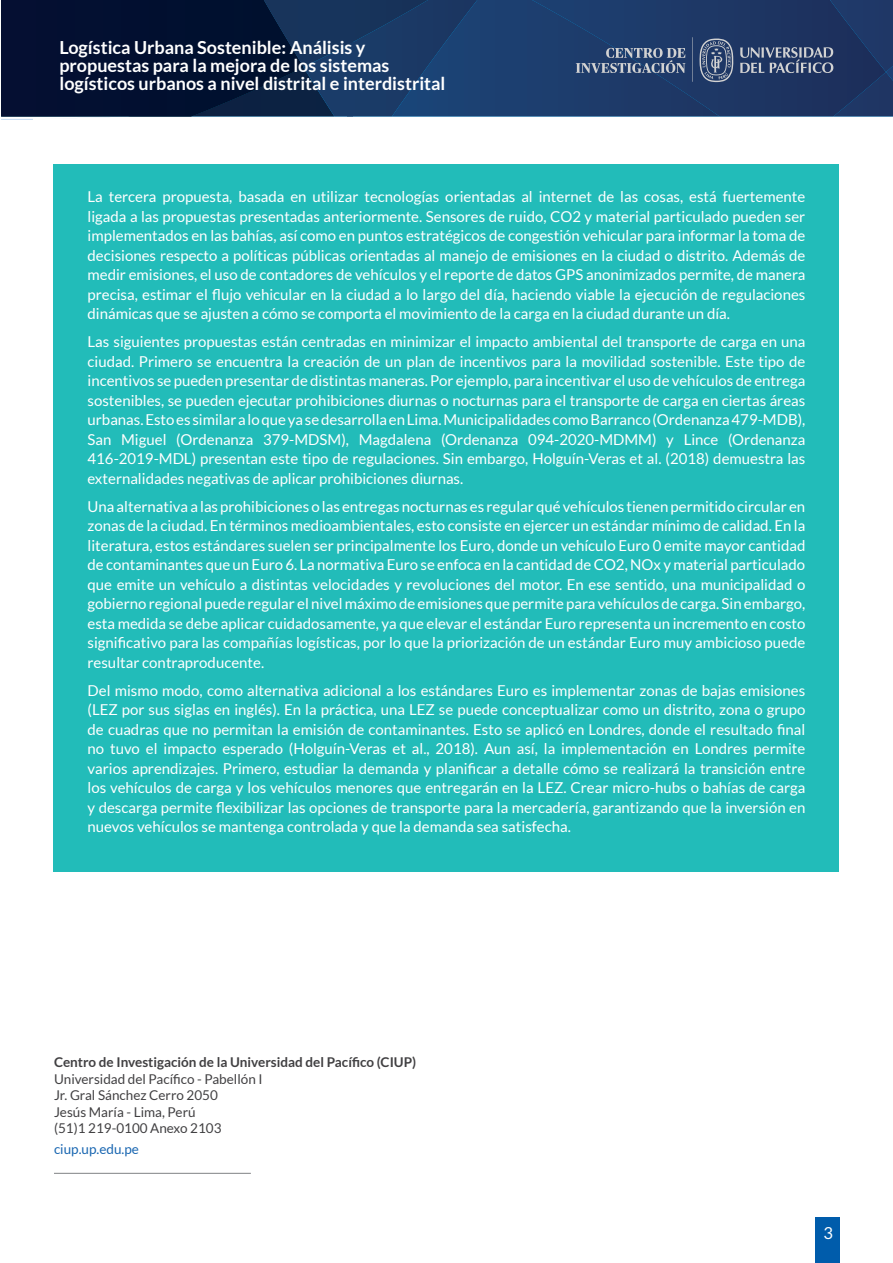
<style>
.page{position:relative;width:893px;height:1263px;background:#fff}
.page>*{position:absolute;margin:0;border:0;box-sizing:border-box;transform-origin:0 0}
.t1{font:700 18px/18px "Lato";color:#fff}
.t2{font:16.5px "Lato";color:#fff}
.t3{font:15px/19.5px "Lato";color:#fff;text-align:justify}
.t4{font:13.5px/16.5px "Lato";color:#414042}
.t5{font:700 13.5px "Lato";color:#414042}
.t6{font:13.5px "Lato";color:#1966b1}
</style>
<div class="page">
<div style="left:815px;top:1217px;width:25px;height:46px;background:#005cab"></div>
<svg style="left:1px;top:0;width:892px;height:118px;background:#193059"></svg>
<div style="left:54px;top:164px;width:785px;height:708px;background:#22bcb9"></div>
<hr style="left:54px;top:1173px;width:197px;height:1px;background:#808285">
<p class="t1" style="left:59px;top:38px;width:388px">Logística Urbana Sostenible: Análisis y propuestas para la mejora de los sistemas logísticos urbanos a nivel distrital e interdistrital</p>
<p class="t3" style="left:88px;top:187px;width:719px">La tercera propuesta, basada en utilizar tecnologías orientadas al internet de las cosas, está fuertemente ligada a las propuestas presentadas anteriormente. Sensores de ruido, CO2 y material particulado pueden ser implementados en las bahías, así como en puntos estratégicos de congestión vehicular para informar la toma de decisiones respecto a políticas públicas orientadas al manejo de emisiones en la ciudad o distrito. Además de medir emisiones, el uso de contadores de vehículos y el reporte de datos GPS anonimizados permite, de manera precisa, estimar el flujo vehicular en la ciudad a lo largo del día, haciendo viable la ejecución de regulaciones dinámicas que se ajusten a cómo se comporta el movimiento de la carga en la ciudad durante un día.</p>
<p class="t3" style="left:88px;top:332px;width:719px">Las siguientes propuestas están centradas en minimizar el impacto ambiental del transporte de carga en una ciudad. Primero se encuentra la creación de un plan de incentivos para la movilidad sostenible. Este tipo de incentivos se pueden presentar de distintas maneras. Por ejemplo, para incentivar el uso de vehículos de entrega sostenibles, se pueden ejecutar prohibiciones diurnas o nocturnas para el transporte de carga en ciertas áreas urbanas. Esto es similar a lo que ya se desarrolla en Lima. Municipalidades como Barranco (Ordenanza 479-MDB), San Miguel (Ordenanza 379-MDSM), Magdalena (Ordenanza 094-2020-MDMM) y Lince (Ordenanza 416-2019-MDL) presentan este tipo de regulaciones. Sin embargo, Holguín-Veras et al. (2018) demuestra las externalidades negativas de aplicar prohibiciones diurnas.</p>
<p class="t3" style="left:88px;top:496px;width:719px">Una alternativa a las prohibiciones o las entregas nocturnas es regular qué vehículos tienen permitido circular en zonas de la ciudad. En términos medioambientales, esto consiste en ejercer un estándar mínimo de calidad. En la literatura, estos estándares suelen ser principalmente los Euro, donde un vehículo Euro 0 emite mayor cantidad de contaminantes que un Euro 6. La normativa Euro se enfoca en la cantidad de CO2, NOx y material particulado que emite un vehículo a distintas velocidades y revoluciones del motor. En ese sentido, una municipalidad o gobierno regional puede regular el nivel máximo de emisiones que permite para vehículos de carga. Sin embargo, esta medida se debe aplicar cuidadosamente, ya que elevar el estándar Euro representa un incremento en costo significativo para las compañías logísticas, por lo que la priorización de un estándar Euro muy ambicioso puede resultar contraproducente.</p>
<p class="t3" style="left:88px;top:680px;width:719px">Del mismo modo, como alternativa adicional a los estándares Euro es implementar zonas de bajas emisiones (LEZ por sus siglas en inglés). En la práctica, una LEZ se puede conceptualizar como un distrito, zona o grupo de cuadras que no permitan la emisión de contaminantes. Esto se aplicó en Londres, donde el resultado final no tuvo el impacto esperado (Holguín-Veras et al., 2018). Aun así, la implementación en Londres permite varios aprendizajes. Primero, estudiar la demanda y planificar a detalle cómo se realizará la transición entre los vehículos de carga y los vehículos menores que entregarán en la LEZ. Crear micro-hubs o bahías de carga y descarga permite flexibilizar las opciones de transporte para la mercadería, garantizando que la inversión en nuevos vehículos se mantenga controlada y que la demanda sea satisfecha.</p>
<p class="t5" style="left:54px;top:1055px;width:364px">Centro de Investigación de la Universidad del Pacífico (CIUP)</p>
<p class="t4" style="left:54px;top:1071px;width:210px">Universidad del Pacífico - Pabellón I<br>Jr. Gral Sánchez Cerro 2050<br>Jesús María - Lima, Perú<br>(51)1 219-0100 Anexo 2103</p>
<p class="t6" style="left:54px;top:1141px;width:86px">ciup.up.edu.pe</p>
<p class="t2" style="left:823px;top:1223px;width:11px">3</p>
</div>
